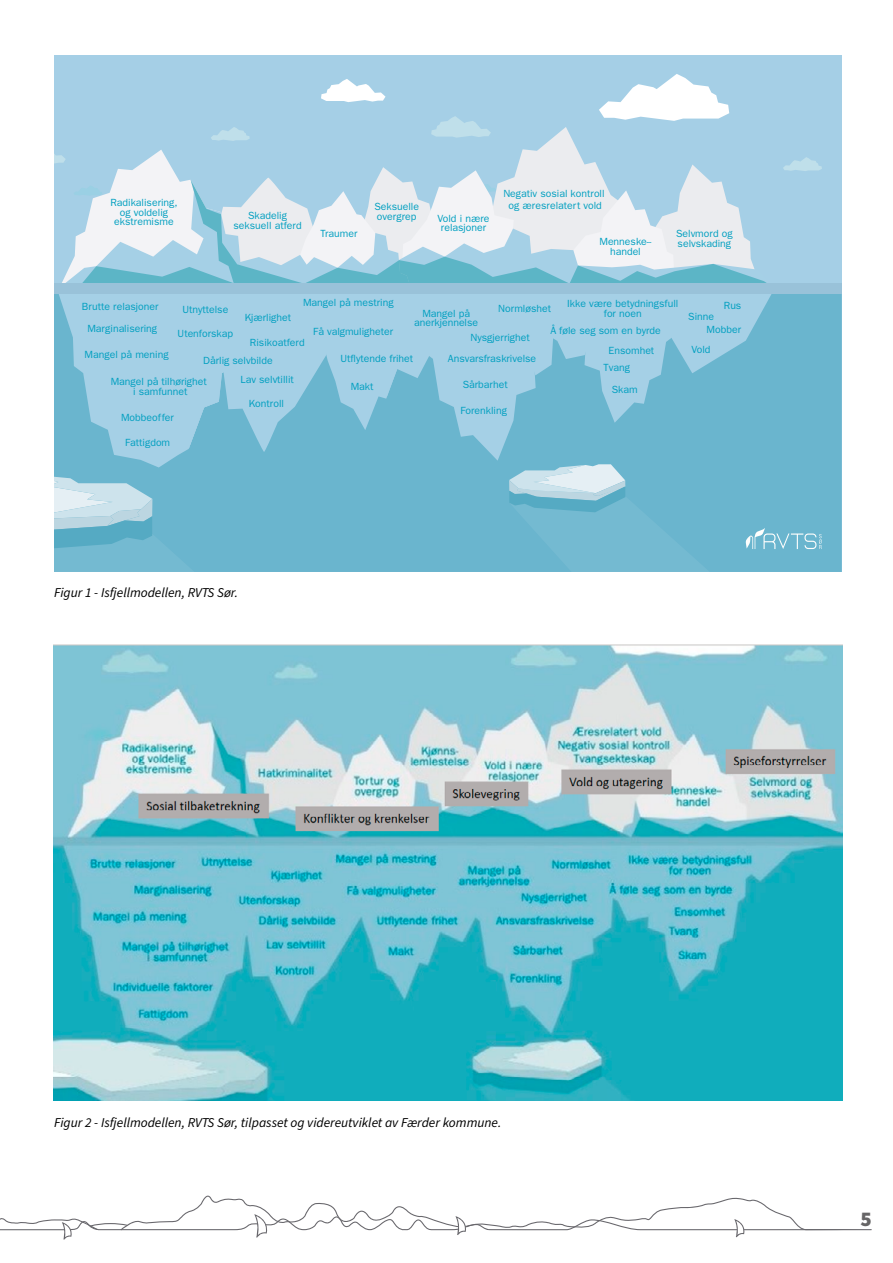
<style>
.page{position:relative;width:893px;height:1263px;background:#fff}
.page>*{position:absolute;margin:0;border:0;box-sizing:border-box;transform-origin:0 0}
.t1{font:900 21px "Source Sans Pro";color:#666566}
.TOC_body_text{font:italic 13.5px "Source Sans Pro";color:#000}
.t2{font:10.35px/9.6px "Franklin Gothic";color:#009fc0;text-align:center}
</style>
<div class="page">
<svg style="left:0;top:1195px;width:872px;height:45px"></svg>
<div style="left:54px;top:56px;width:788px;height:516px;background:#a5cfe6"></div>
<div style="left:54px;top:284px;width:788px;height:288px;background:#6ab5ce"></div>
<div style="left:54px;top:283px;width:788px;height:11px;background:#99c2d9"></div>
<svg style="left:54px;top:74px;width:768px;height:498px"></svg>
<img style="left:54px;top:644px;width:788px;height:456px">
<p class="t2" style="left:110px;top:198px;width:69px">Radikalisering, og voldelig ekstremisme</p>
<p class="t2" style="left:234px;top:210px;width:70px">Skadelig seksuell atferd</p>
<p class="t2" style="left:374px;top:202px;width:46px;text-align:left">Seksuelle overgrep</p>
<p class="t2" style="left:320px;top:228px;width:38px">Traumer</p>
<p class="t2" style="left:438px;top:213px;width:53px">Vold i nære relasjoner</p>
<p class="t2" style="left:503px;top:188px;width:103px">Negativ sosial kontroll</p>
<p class="t2" style="left:509px;top:200px;width:95px">og æresrelatert vold</p>
<p class="t2" style="left:599px;top:236px;width:54px;line-height:10.4px">Menneske-- handel</p>
<p class="t2" style="left:676px;top:228px;width:58px;line-height:10.4px;text-align:left">Selvmord og selvskading</p>
<p class="t2" style="left:82px;top:302px;width:78px">Brutte relasjoner</p>
<p class="t2" style="left:87px;top:323px;width:71px">Marginalisering</p>
<p class="t2" style="left:85px;top:350px;width:86px">Mangel på mening</p>
<p class="t2" style="left:303px;top:298px;width:92px">Mangel på mestring</p>
<p class="t2" style="left:567px;top:298px;width:113px">Ikke være betydningsfull for noen</p>
<p class="t2" style="left:498px;top:303px;width:55px">Normløshet</p>
<p class="t2" style="left:182px;top:305px;width:47px">Utnyttelse</p>
<p class="t2" style="left:414px;top:308px;width:65px">Mangel på anerkjennelse</p>
<p class="t2" style="left:245px;top:312px;width:48px">Kjærlighet</p>
<p class="t2" style="left:550px;top:325px;width:112px">Å føle seg som en byrde</p>
<p class="t2" style="left:313px;top:327px;width:81px">Få valgmuligheter</p>
<p class="t2" style="left:178px;top:329px;width:57px">Utenforskap</p>
<p class="t2" style="left:470px;top:332px;width:61px">Nysgjerrighet</p>
<p class="t2" style="left:250px;top:337px;width:56px">Risikoatferd</p>
<p class="t2" style="left:608px;top:345px;width:47px">Ensomhet</p>
<p class="t2" style="left:340px;top:353px;width:74px">Utflytende frihet</p>
<p class="t2" style="left:448px;top:353px;width:90px">Ansvarsfraskrivelse</p>
<p class="t2" style="left:203px;top:355px;width:71px">Dårlig selvbilde</p>
<p class="t2" style="left:604px;top:363px;width:28px">Tvang</p>
<p class="t2" style="left:111px;top:377px;width:98px">Mangel på tilhørighet</p>
<p class="t2" style="left:240px;top:375px;width:55px">Lav selvtillit</p>
<p class="t2" style="left:133px;top:386px;width:56px">i samfunnet</p>
<p class="t2" style="left:121px;top:413px;width:54px">Mobbeoffer</p>
<p class="t2" style="left:249px;top:399px;width:37px">Kontroll</p>
<p class="t2" style="left:125px;top:437px;width:46px">Fattigdom</p>
<p class="t2" style="left:351px;top:381px;width:24px">Makt</p>
<p class="t2" style="left:463px;top:380px;width:47px">Sårbarhet</p>
<p class="t2" style="left:460px;top:405px;width:48px">Forenkling</p>
<p class="t2" style="left:612px;top:384px;width:27px">Skam</p>
<p class="t2" style="left:688px;top:312px;width:27px">Sinne</p>
<p class="t2" style="left:724px;top:300px;width:19px">Rus</p>
<p class="t2" style="left:707px;top:324px;width:36px">Mobber</p>
<p class="t2" style="left:691px;top:344px;width:20px">Vold</p>
<p class="TOC_body_text" style="left:54px;top:584px;width:186px">Figur 1 - Isfjellmodellen, RVTS Sør.</p>
<p class="TOC_body_text" style="left:54px;top:1113px;width:449px">Figur 2 - Isfjellmodellen, RVTS Sør, tilpasset og videreutviklet av Færder kommune.</p>
<h1 class="t1" style="left:860px;top:1204px;width:13px">5</h1>
</div>
